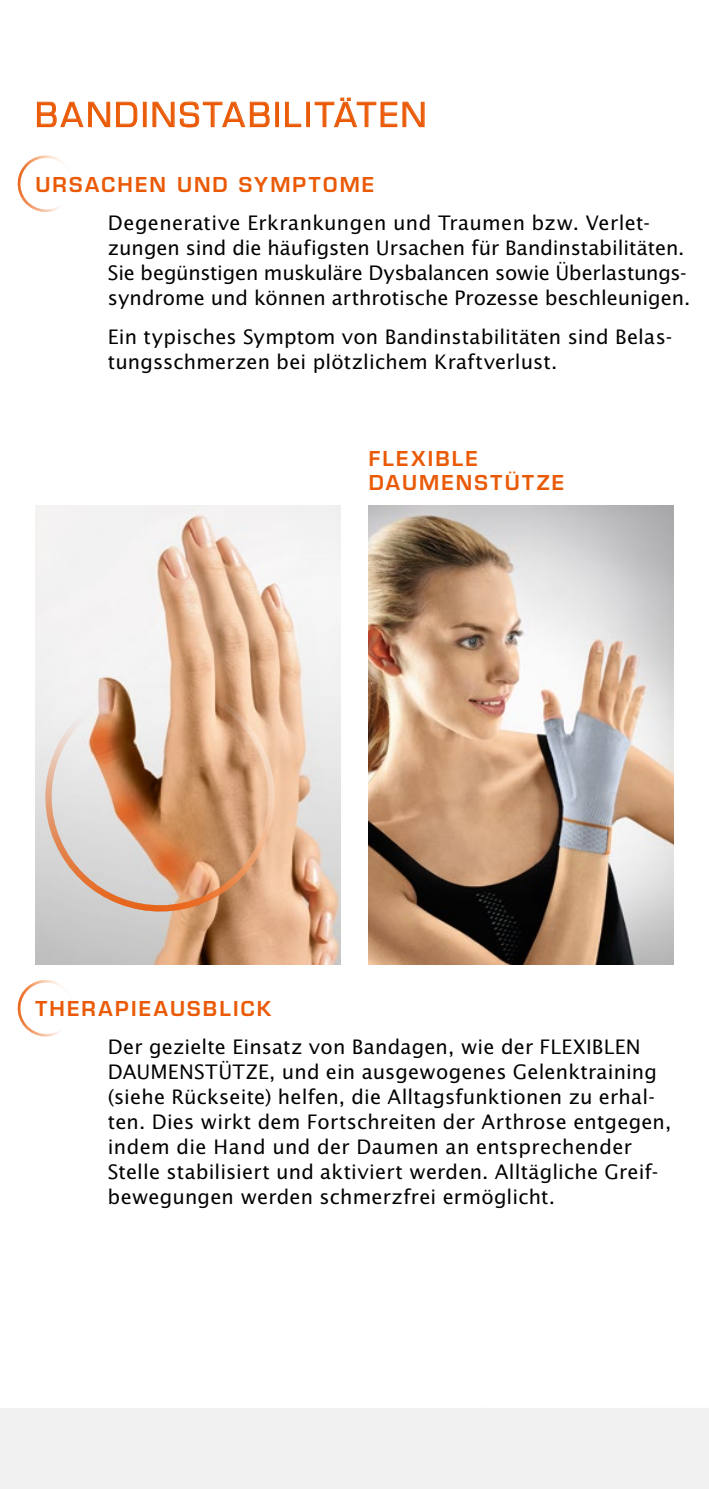
<style>
.page{position:relative;width:709px;height:1489px;background:#fff}
.page>*{position:absolute;margin:0;border:0;box-sizing:border-box;transform-origin:0 0}
.t1{font:32.5px "Eurostile";letter-spacing:.085em;color:#ea5a06}
.t2{font:20px/25px "Lucida Sans";letter-spacing:.005em;color:#000}
.t3{font:600 20px/24px "Eurostile";letter-spacing:.11em;color:#ea5a06}
</style>
<div class="page">
<img style="left:35px;top:505px;width:305px;height:459px">
<img style="left:369px;top:505px;width:304px;height:459px">
<div style="left:0;top:1408px;width:478px;height:80px;background:#f0f0f0"></div>
<div style="left:478px;top:1408px;width:231px;height:80px;background:#f0f0f0"></div>
<svg style="left:37px;top:102px;width:73px;height:25px"></svg>
<svg style="left:116px;top:102px;width:21px;height:25px"></svg>
<div style="left:143px;top:102px;width:3px;height:25px;border:1px solid #ea5a06"></div>
<svg style="left:153px;top:102px;width:116px;height:25px"></svg>
<div style="left:275px;top:102px;width:4px;height:25px;border:1px solid #ea5a06"></div>
<svg style="left:285px;top:102px;width:16px;height:25px"></svg>
<div style="left:306px;top:102px;width:4px;height:25px;border:1px solid #ea5a06"></div>
<svg style="left:315px;top:98px;width:109px;height:29px"></svg>
<svg style="left:17px;top:155px;width:46px;height:57px"></svg>
<svg style="left:17px;top:980px;width:47px;height:57px"></svg>
<svg style="left:35px;top:670px;width:260px;height:262px;background:#d6b299"></svg>
<h1 class="t1" style="left:35px;top:95px;width:392px">BANDINSTABILITÄTEN</h1>
<p class="t3" style="left:35px;top:173px;width:340px">URSACHEN UND SYMPTOME</p>
<p class="t2" style="left:108px;top:209px;width:584px">Degenerative Erkrankungen und Traumen bzw. Verlet&shy;zungen sind die häufigsten Ursachen für Bandinstabilitäten.<br>Sie begünstigen muskuläre Dysbalancen sowie Überlastungs&shy;syndrome und können arthrotische Prozesse beschleunigen.</p>
<p class="t2" style="left:108px;top:324px;width:566px">Ein typisches Symptom von Bandinstabilitäten sind Belas&shy;tungsschmerzen bei plötzlichem Kraftverlust.</p>
<p class="t3" style="left:369px;top:447px;width:197px">FLEXIBLE<br>DAUMENSTÜTZE</p>
<p class="t3" style="left:35px;top:996px;width:237px">THERAPIEAUSBLICK</p>
<p class="t2" style="left:108px;top:1033px;width:565px">Der gezielte Einsatz von Bandagen, wie der FLEXIBLEN DAUMENSTÜTZE, und ein ausgewogenes Gelenktraining (siehe Rückseite) helfen, die Alltagsfunktionen zu erhal&shy;ten. Dies wirkt dem Fortschreiten der Arthrose entgegen, indem die Hand und der Daumen an entsprechender Stelle stabilisiert und aktiviert werden. Alltägliche Greif&shy;bewegungen werden schmerzfrei ermöglicht.</p>
</div>
